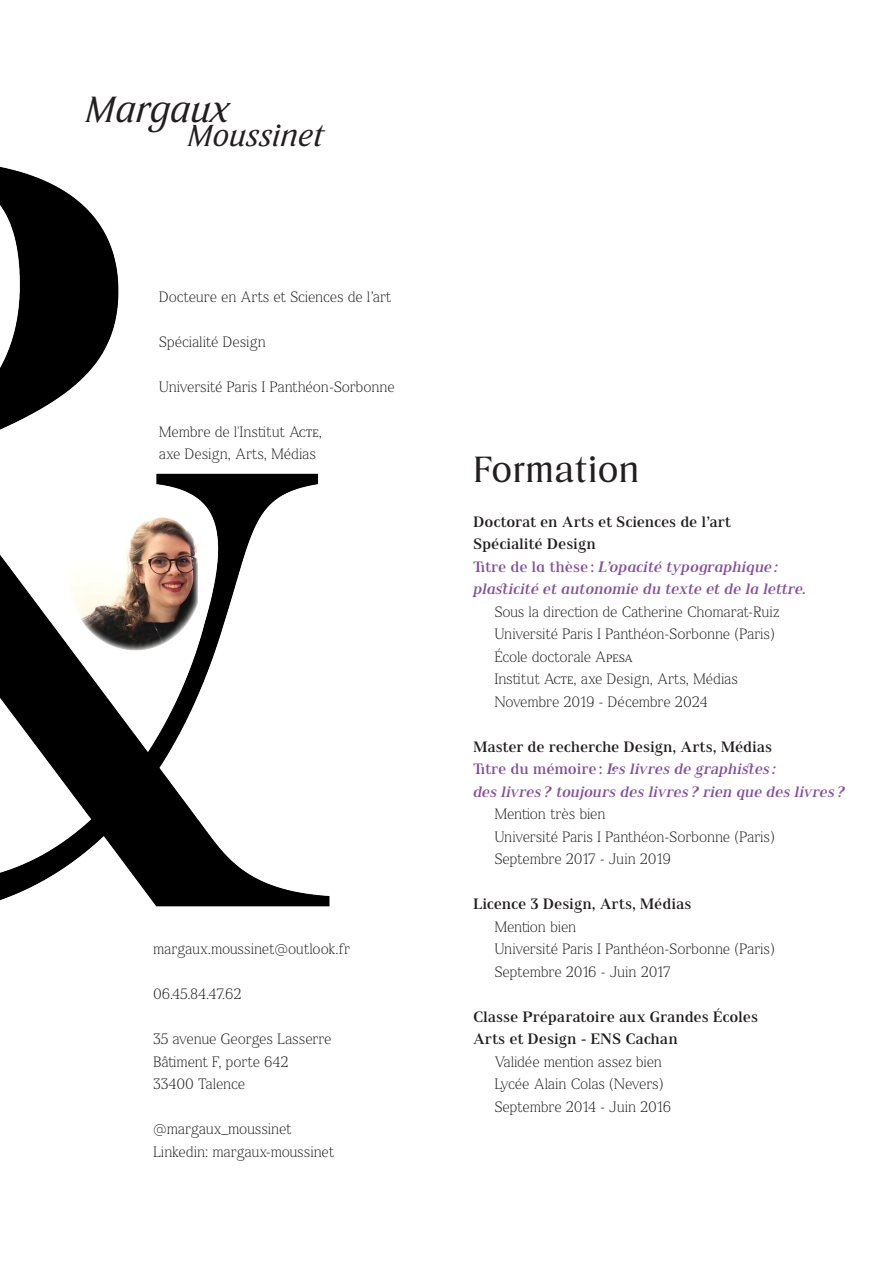
<style>
.page{position:relative;width:893px;height:1263px;background:#fff}
.page>*{position:absolute;margin:0;border:0;box-sizing:border-box;transform-origin:0 0}
.Heading_1{font:36px "Tongari Display";color:#231f20}
.t1{font:italic 36px "Tongari Display";color:#231f20}
.t2{font:italic 30px "Tongari Display";color:#231f20}
.Exergue{font:100 15px "Spitzkant Text";letter-spacing:-.01em;color:#231f20}
.Exergue-2{font:500 15px "Spitzkant Text";color:#231f20}
.Infos{font:italic 500 15px/22.5px "Spitzkant Text";letter-spacing:-.01em;color:#854f9f}
.Courant{font:100 15px "Spitzkant Text";letter-spacing:-.01em;color:#231f20}
.s1{font-style:normal}
</style>
<div class="page">
<img style="left:0;top:166px;width:330px;height:741px">
<img style="left:68px;top:502px;width:130px;height:148px">
<p class="t1" style="left:85px;top:80px;width:145px">Margaux</p>
<p class="t2" style="left:187px;top:111px;width:138px">Moussinet</p>
<p class="Exergue" style="left:159px;top:285px;width:234px">Docteure en Arts et Sciences de l’art</p>
<p class="Exergue" style="left:159px;top:330px;width:109px">Spécialité Design</p>
<p class="Exergue" style="left:159px;top:375px;width:238px">Université Paris I Panthéon-Sorbonne</p>
<p class="Exergue" style="left:159px;top:420px;width:165px">Membre de l'Institut Acte,</p>
<p class="Exergue" style="left:159px;top:443px;width:159px">axe Design, Arts, Médias</p>
<p class="Exergue" style="left:153px;top:938px;width:199px">margaux.moussinet@outlook.fr</p>
<p class="Exergue" style="left:153px;top:983px;width:90px">06.45.84.47.62</p>
<p class="Exergue" style="left:153px;top:1028px;width:180px">35 avenue Georges Lasserre</p>
<p class="Exergue" style="left:153px;top:1050px;width:137px">Bâtiment F, porte 642</p>
<p class="Exergue" style="left:153px;top:1073px;width:94px">33400 Talence</p>
<p class="Exergue" style="left:153px;top:1118px;width:140px">@margaux_moussinet</p>
<p class="Exergue" style="left:153px;top:1140px;width:183px">Linkedin: margaux-moussinet</p>
<p class="Heading_1" style="left:473px;top:440px;width:168px">Formation</p>
<p class="Exergue-2" style="left:473px;top:510px;width:260px">Doctorat en Arts et Sciences de l’art</p>
<p class="Exergue-2" style="left:473px;top:533px;width:124px">Spécialité Design</p>
<p class="Infos" style="left:473px;top:555px;width:335px"><span class="s1">Titre de la thèse :</span> L’opacité typographique : plasticité et autonomie du texte et de la lettre.</p>
<p class="Exergue" style="left:494px;top:600px;width:287px">Sous la direction de Catherine Chomarat-Ruiz</p>
<p class="Courant" style="left:494px;top:623px;width:282px">Université Paris I Panthéon-Sorbonne (Paris)</p>
<p class="Courant" style="left:494px;top:645px;width:140px">École doctorale Apesa</p>
<p class="Courant" style="left:494px;top:668px;width:245px">Institut Acte, axe Design, Arts, Médias</p>
<p class="Exergue" style="left:494px;top:690px;width:215px">Novembre 2019 - Décembre 2024</p>
<p class="Exergue-2" style="left:473px;top:735px;width:301px">Master de recherche Design, Arts, Médias</p>
<p class="Infos" style="left:473px;top:757px;width:374px"><span class="s1">Titre du mémoire :</span> Les livres de graphistes :<br>des livres ? toujours des livres ? rien que des livres ?</p>
<p class="Exergue" style="left:494px;top:803px;width:113px">Mention très bien</p>
<p class="Exergue" style="left:494px;top:825px;width:282px">Université Paris I Panthéon-Sorbonne (Paris)</p>
<p class="Exergue" style="left:494px;top:848px;width:178px">Septembre 2017 - Juin 2019</p>
<p class="Exergue-2" style="left:473px;top:893px;width:220px">Licence 3 Design, Arts, Médias</p>
<p class="Exergue" style="left:494px;top:915px;width:83px">Mention bien</p>
<p class="Exergue" style="left:494px;top:938px;width:282px">Université Paris I Panthéon-Sorbonne (Paris)</p>
<p class="Exergue" style="left:494px;top:960px;width:178px">Septembre 2016 - Juin 2017</p>
<p class="Exergue-2" style="left:473px;top:1005px;width:286px">Classe Préparatoire aux Grandes Écoles</p>
<p class="Exergue-2" style="left:473px;top:1028px;width:206px">Arts et Design - ENS Cachan</p>
<p class="Exergue" style="left:494px;top:1050px;width:169px">Validée mention assez bien</p>
<p class="Exergue" style="left:494px;top:1073px;width:171px">Lycée Alain Colas (Nevers)</p>
<p class="Exergue" style="left:494px;top:1095px;width:178px">Septembre 2014 - Juin 2016</p>
</div>
